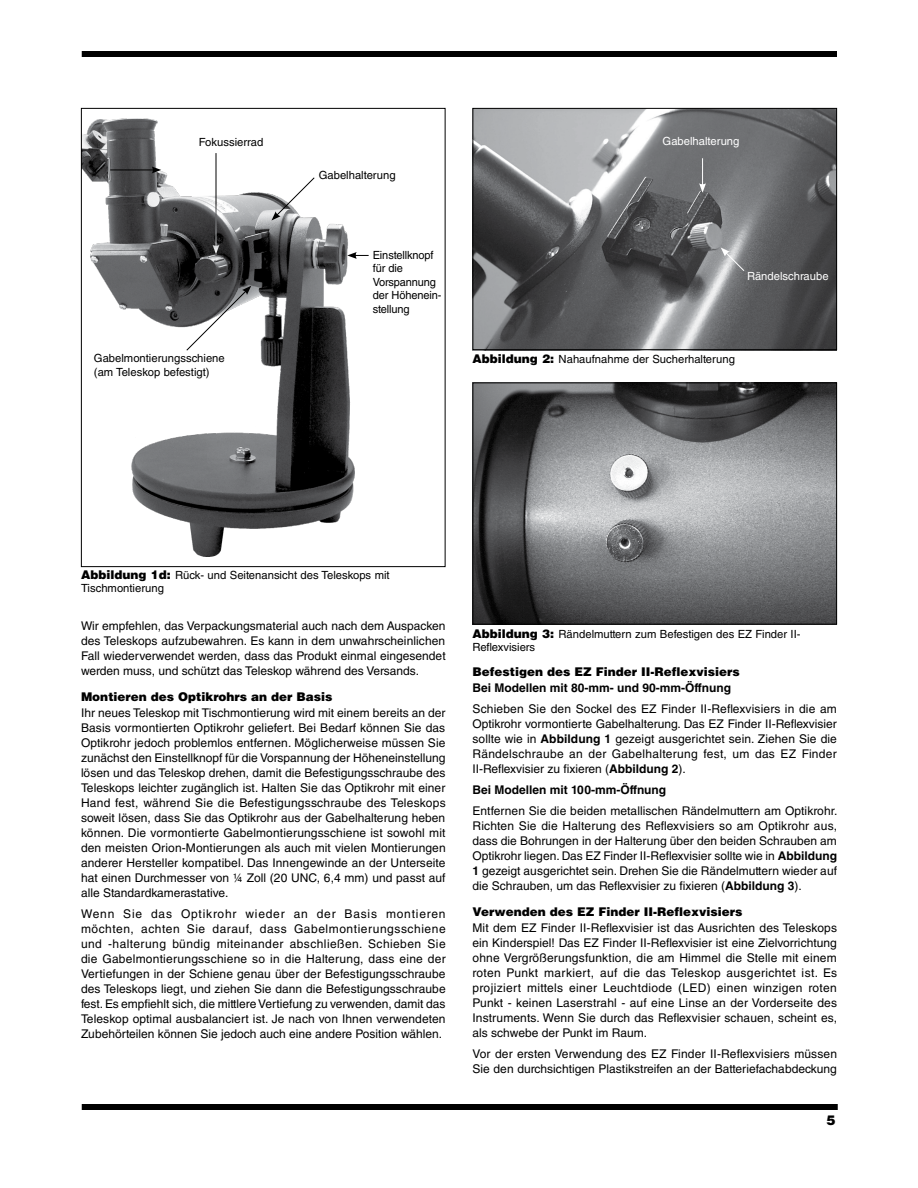
<style>
.page{position:relative;width:918px;height:1188px;background:#fff}
.page>*{position:absolute;margin:0;border:0;box-sizing:border-box;transform-origin:0 0}
.t1{font:900 13.5px "Helvetica LT Std";color:#000}
.IN_Body_Text{font:12px/15px "Helvetica LT Std";color:#000;text-align:justify}
.IN_Section_Subhead{font:900 12px "Helvetica LT Std";color:#000}
.IN_Body_Text-2{font:700 12px "Helvetica LT Std";color:#000}
.IN_Caption{font:11.25px/13.5px "Helvetica LT Std";color:#000}
.t2{font:11.25px "Helvetica LT Std";color:#fff}
.s1{font-weight:900;font-size:12px}
.s2{font-weight:700}
</style>
<div class="page">
<div style="left:82px;top:51px;width:755px;height:6px;background:#000"></div>
<div style="left:82px;top:1104px;width:756px;height:6px;background:#000"></div>
<img style="left:83px;top:119px;width:272px;height:437px">
<img style="left:474px;top:110px;width:361px;height:238px">
<div style="left:472px;top:108px;width:365px;height:242px;border:1px solid #000"></div>
<img style="left:474px;top:384px;width:361px;height:239px">
<div style="left:472px;top:382px;width:365px;height:243px;border:1px solid #000"></div>
<svg style="left:347px;top:252px;width:22px;height:7px"></svg>
<hr style="left:110px;top:170px;width:44px;height:1px;background:#000">
<svg style="left:152px;top:166px;width:9px;height:7px"></svg>
<hr style="left:216px;top:153px;width:1px;height:94px;background:#fff">
<svg style="left:213px;top:245px;width:6px;height:9px"></svg>
<svg style="left:272px;top:177px;width:43px;height:43px"></svg>
<svg style="left:186px;top:286px;width:65px;height:65px"></svg>
<svg style="left:699px;top:158px;width:7px;height:35px"></svg>
<svg style="left:721px;top:248px;width:24px;height:24px"></svg>
<p class="IN_Caption" style="left:199px;top:135px;width:66px">Fokussierrad</p>
<p class="t2" style="left:663px;top:135px;width:78px">Gabelhalterung</p>
<p class="IN_Caption" style="left:94px;top:352px;width:132px">Gabelmontierungsschiene (am Teleskop befestigt)</p>
<p class="IN_Caption" style="left:319px;top:168px;width:78px">Gabelhalterung</p>
<p class="IN_Caption" style="left:373px;top:248px;width:70px">Einstellknopf für die<br>Vorspannung der Höhenein&shy;stellung</p>
<p class="t2" style="left:747px;top:270px;width:83px">Rändelschraube</p>
<p class="IN_Caption" style="left:472px;top:352px;width:264px"><span class="s1">Abbildung 2:</span> Nahaufnahme der Sucherhalterung</p>
<p class="IN_Caption" style="left:81px;top:568px;width:310px"><span class="s1">Abbildung 1d:</span> Rück- und Seitenansicht des Teleskops mit<br>Tischmontierung</p>
<p class="IN_Body_Text" style="left:81px;top:618px;width:366px">Wir empfehlen, das Verpackungsmaterial auch nach dem Auspacken des Teleskops aufzubewahren. Es kann in dem unwahrscheinlichen Fall wiederverwendet werden, dass das Produkt einmal eingesendet werden muss, und schützt das Teleskop während des Versands.</p>
<h2 class="IN_Section_Subhead" style="left:81px;top:688px;width:253px">Montieren des Optikrohrs an der Basis</h2>
<p class="IN_Body_Text" style="left:81px;top:705px;width:366px">Ihr neues Teleskop mit Tischmontierung wird mit einem bereits an der Basis vormontierten Optikrohr geliefert. Bei Bedarf können Sie das Optikrohr jedoch problemlos entfernen. Möglicherweise müssen Sie zunächst den Einstellknopf für die Vorspannung der Höheneinstellung lösen und das Teleskop drehen, damit die Befestigungsschraube des Teleskops leichter zugänglich ist. Halten Sie das Optikrohr mit einer Hand fest, während Sie die Befestigungsschraube des Teleskops soweit lösen, dass Sie das Optikrohr aus der Gabelhalterung heben können. Die vormontierte Gabelmontierungsschiene ist sowohl mit den meisten Orion-Montierungen als auch mit vielen Montierungen anderer Hersteller kompatibel. Das Innengewinde an der Unterseite hat einen Durchmesser von ¼ Zoll (20 UNC, 6,4 mm) und passt auf alle Standardkamerastative.</p>
<p class="IN_Body_Text" style="left:81px;top:906px;width:366px">Wenn Sie das Optikrohr wieder an der Basis montieren möchten, achten Sie darauf, dass Gabelmontierungsschiene und -halterung bündig miteinander abschließen. Schieben Sie die Gabelmontierungsschiene so in die Halterung, dass eine der Vertiefungen in der Schiene genau über der Befestigungsschraube des Teleskops liegt, und ziehen Sie dann die Befestigungsschraube fest. Es empfiehlt sich, die mittlere Vertiefung zu verwenden, damit das Teleskop optimal ausbalanciert ist. Je nach von Ihnen verwendeten Zubehörteilen können Sie jedoch auch eine andere Position wählen.</p>
<p class="IN_Caption" style="left:472px;top:627px;width:330px"><span class="s1">Abbildung 3:</span> Rändelmuttern zum Befestigen des EZ Finder II-<br>Reflexvisiers</p>
<h2 class="IN_Section_Subhead" style="left:472px;top:664px;width:269px">Befestigen des EZ Finder II-Reflexvisiers</h2>
<p class="IN_Body_Text-2" style="left:472px;top:681px;width:260px">Bei Modellen mit 80-mm- und 90-mm-Öffnung</p>
<p class="IN_Body_Text" style="left:472px;top:701px;width:366px">Schieben Sie den Sockel des EZ Finder II-Reflexvisiers in die am Optikrohr vormontierte Gabelhalterung. Das EZ Finder II-Reflexvisier sollte wie in <span class="s2">Abbildung 1</span> gezeigt ausgerichtet sein. Ziehen Sie die Rändelschraube an der Gabelhalterung fest, um das EZ Finder II-Reflexvisier zu fixieren (<span class="s2">Abbildung 2</span>).</p>
<p class="IN_Body_Text-2" style="left:472px;top:783px;width:195px">Bei Modellen mit 100-mm-Öffnung</p>
<p class="IN_Body_Text" style="left:472px;top:803px;width:367px">Entfernen Sie die beiden metallischen Rändelmuttern am Optikrohr.<br>Richten Sie die Halterung des Reflexvisiers so am Optikrohr aus, dass die Bohrungen in der Halterung über den beiden Schrauben am Optikrohr liegen. Das EZ Finder II-Reflexvisier sollte wie in <span class="s2">Abbildung 1</span> gezeigt ausgerichtet sein. Drehen Sie die Rändelmuttern wieder auf die Schrauben, um das Reflexvisier zu fixieren (<span class="s2">Abbildung 3</span>).</p>
<h2 class="IN_Section_Subhead" style="left:472px;top:904px;width:272px">Verwenden des EZ Finder II-Reflexvisiers</h2>
<p class="IN_Body_Text" style="left:472px;top:920px;width:366px">Mit dem EZ Finder II-Reflexvisier ist das Ausrichten des Teleskops ein Kinderspiel! Das EZ Finder II-Reflexvisier ist eine Zielvorrichtung ohne Vergrößerungsfunktion, die am Himmel die Stelle mit einem roten Punkt markiert, auf die das Teleskop ausgerichtet ist. Es projiziert mittels einer Leuchtdiode (LED) einen winzigen roten Punkt - keinen Laserstrahl - auf eine Linse an der Vorderseite des Instruments. Wenn Sie durch das Reflexvisier schauen, scheint es, als schwebe der Punkt im Raum.</p>
<p class="IN_Body_Text" style="left:472px;top:1046px;width:366px">Vor der ersten Verwendung des EZ Finder II-Reflexvisiers müssen<br>Sie den durchsichtigen Plastikstreifen an der Batteriefachabdeckung</p>
<p class="t1" style="left:826px;top:1111px;width:11px">5</p>
</div>
